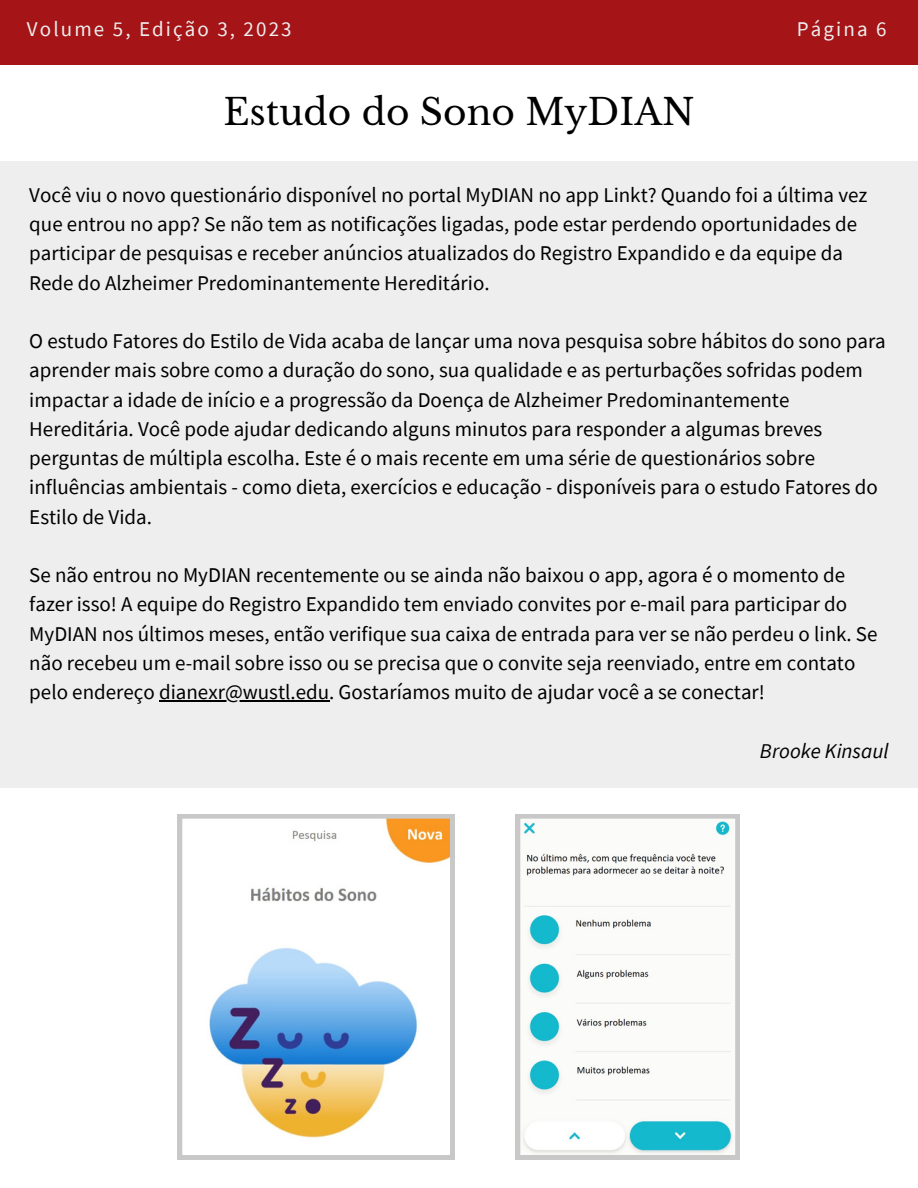
<style>
.page{position:relative;width:918px;height:1188px;background:#fff}
.page>*{position:absolute;margin:0;border:0;box-sizing:border-box;transform-origin:0 0}
.t1{font:36px "Libre Baskerville";color:#000}
.t2{font:21px/29.2px "Source Sans Pro";color:#000}
.t3{font:21px "Source Sans Pro";letter-spacing:.1em;color:#eee}
.t4{font:italic 21px "Source Sans Pro";color:#000}
</style>
<div class="page">
<div style="left:0;top:0;width:918px;height:64px;background:#a51417"></div>
<div style="left:0;top:161px;width:918px;height:626px;background:#eee"></div>
<svg style="left:178px;top:814px;width:277px;height:346px"></svg>
<svg style="left:516px;top:814px;width:224px;height:346px"></svg>
<hr style="left:159px;top:700px;width:170px;height:1px;background:#000">
<p class="t3" style="left:27px;top:15px;width:266px">Volume 5, Edição 3, 2023</p>
<p class="t3" style="left:797px;top:15px;width:91px">Página 6</p>
<p class="t1" style="left:223px;top:90px;width:473px">Estudo do Sono MyDIAN</p>
<p class="t2" style="left:29px;top:180px;width:840px">Você viu o novo questionário disponível no portal MyDIAN no app Linkt? Quando foi a última vez que entrou no app? Se não tem as notificações ligadas, pode estar perdendo oportunidades de participar de pesquisas e receber anúncios atualizados do Registro Expandido e da equipe da Rede do Alzheimer Predominantemente Hereditário.</p>
<p class="t2" style="left:29px;top:326px;width:858px">O estudo Fatores do Estilo de Vida acaba de lançar uma nova pesquisa sobre hábitos do sono para aprender mais sobre como a duração do sono, sua qualidade e as perturbações sofridas podem impactar a idade de início e a progressão da Doença de Alzheimer Predominantemente Hereditária. Você pode ajudar dedicando alguns minutos para responder a algumas breves perguntas de múltipla escolha. Este é o mais recente em uma série de questionários sobre influências ambientais - como dieta, exercícios e educação - disponíveis para o estudo Fatores do Estilo de Vida.</p>
<p class="t2" style="left:29px;top:560px;width:850px">Se não entrou no MyDIAN recentemente ou se ainda não baixou o app, agora é o momento de fazer isso! A equipe do Registro Expandido tem enviado convites por e-mail para participar do MyDIAN nos últimos meses, então verifique sua caixa de entrada para ver se não perdeu o link. Se não recebeu um e-mail sobre isso ou se precisa que o convite seja reenviado, entre em contato pelo endereço dianexr@wustl.edu. Gostaríamos muito de ajudar você a se conectar!</p>
<p class="t4" style="left:760px;top:737px;width:130px">Brooke Kinsaul</p>
</div>
